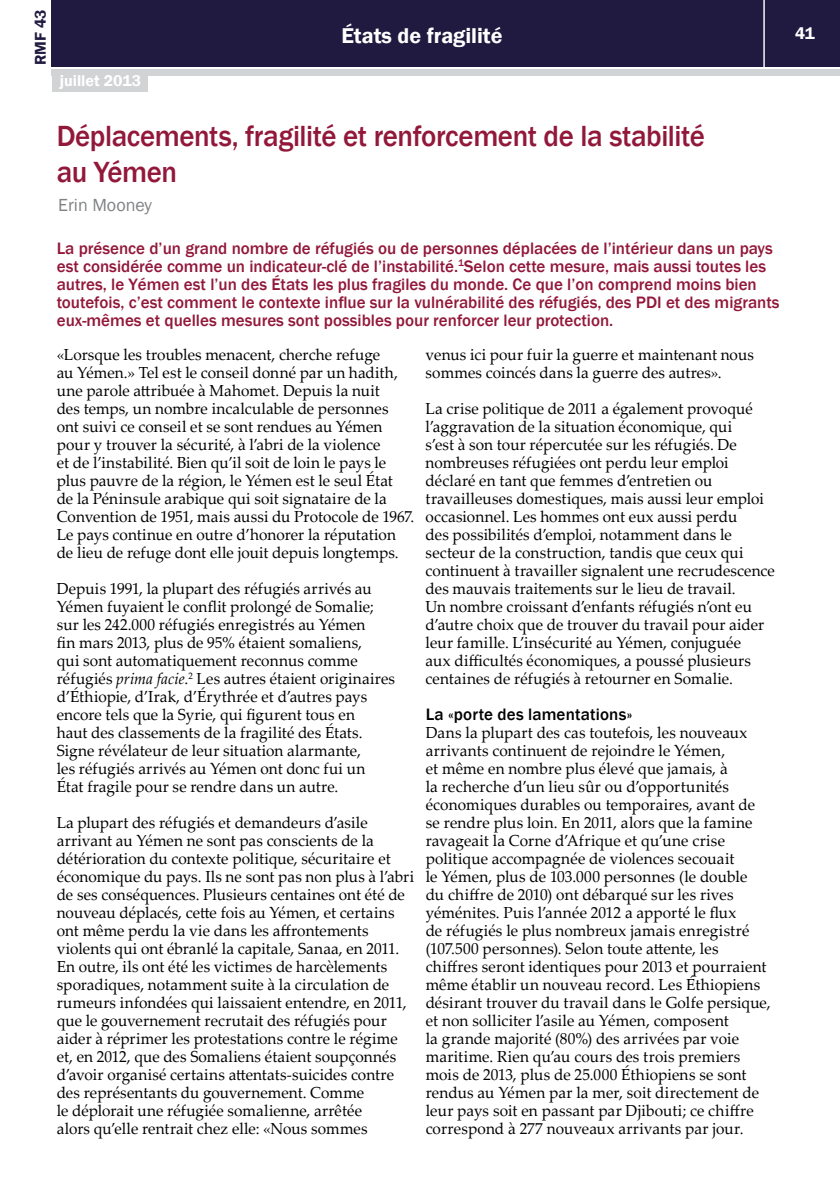
<style>
.page{position:relative;width:840px;height:1191px;background:#fff}
.page>*{position:absolute;margin:0;border:0;box-sizing:border-box;transform-origin:0 0}
.t1{font:500 30px/36px "Franklin Gothic";letter-spacing:-.015em;color:#92183a;scale:.96 1}
.t2{font:600 22px "Franklin Gothic";color:#fff}
.t3{font:18px "Franklin Gothic";color:#808285}
.t4{font:500 17px/18px "Franklin Gothic";color:#92183a}
.t5{font:500 17px "Franklin Gothic";letter-spacing:.01em;color:#000}
.t6{font:600 17px "Franklin Gothic";color:#fff}
.t7{font:16px/18px "Palatino Linotype";letter-spacing:.005em;color:#000;scale:.96 1}
.t8{font:600 16px "Franklin Gothic";color:#fff}
.t9{font:600 16px "Franklin Gothic";color:#211a40}
.s1{font-style:italic}
</style>
<div class="page">
<div style="left:52px;top:0;width:787px;height:66px;background:#211a40"></div>
<div style="left:52px;top:69px;width:787px;height:6px;background:#d1d3d4"></div>
<hr style="left:763px;top:0;width:1px;height:68px;background:#fff">
<div style="left:52px;top:74px;width:96px;height:18px;background:#d1d3d4"></div>
<p class="t9" style="left:31px;top:65px;width:57px;rotate:-90deg">RMF 43</p>
<h2 class="t2" style="left:341px;top:22px;width:162px">États de fragilité</h2>
<p class="t6" style="left:794px;top:23px;width:21px">41</p>
<p class="t8" style="left:60px;top:71px;width:83px">juillet 2013</p>
<h1 class="t1" style="left:57px;top:118px;width:676px">Déplacements, fragilité et renforcement de la stabilité au Yémen</h1>
<p class="t3" style="left:58px;top:194px;width:95px">Erin Mooney</p>
<p class="t4" style="left:57px;top:240px;width:724px">La présence d’un grand nombre de réfugiés ou de personnes déplacées de l’intérieur dans un pays est considérée comme un indicateur-clé de l’instabilité.<sup>1</sup>Selon cette mesure, mais aussi toutes les autres, le Yémen est l’un des États les plus fragiles du monde. Ce que l’on comprend moins bien toutefois, c’est comment le contexte influe sur la vulnérabilité des réfugiés, des PDI et des migrants eux-mêmes et quelles mesures sont possibles pour renforcer leur protection.</p>
<p class="t7" style="left:57px;top:345px;width:373px">«Lorsque les troubles menacent, cherche refuge<br>au Yémen.» Tel est le conseil donné par un hadith, une parole attribuée à Mahomet. Depuis la nuit<br>des temps, un nombre incalculable de personnes ont suivi ce conseil et se sont rendues au Yémen pour y trouver la sécurité, à l’abri de la violence<br>et de l’instabilité. Bien qu’il soit de loin le pays le plus pauvre de la région, le Yémen est le seul État<br>de la Péninsule arabique qui soit signataire de la Convention de 1951, mais aussi du Protocole de 1967.<br>Le pays continue en outre d’honorer la réputation de lieu de refuge dont elle jouit depuis longtemps.</p>
<p class="t7" style="left:57px;top:579px;width:354px">Depuis 1991, la plupart des réfugiés arrivés au Yémen fuyaient le conflit prolongé de Somalie; sur les 242.000 réfugiés enregistrés au Yémen<br>fin mars 2013, plus de 95% étaient somaliens,<br>qui sont automatiquement reconnus comme réfugiés <span class="s1">prima facie</span>.<sup>2</sup> Les autres étaient originaires d’Éthiopie, d’Irak, d’Érythrée et d’autres pays encore tels que la Syrie, qui figurent tous en<br>haut des classements de la fragilité des États.<br>Signe révélateur de leur situation alarmante,<br>les réfugiés arrivés au Yémen ont donc fui un État fragile pour se rendre dans un autre.</p>
<p class="t7" style="left:57px;top:813px;width:373px">La plupart des réfugiés et demandeurs d’asile arrivant au Yémen ne sont pas conscients de la détérioration du contexte politique, sécuritaire et économique du pays. Ils ne sont pas non plus à l’abri de ses conséquences. Plusieurs centaines ont été de nouveau déplacés, cette fois au Yémen, et certains ont même perdu la vie dans les affrontements violents qui ont ébranlé la capitale, Sanaa, en 2011.<br>En outre, ils ont été les victimes de harcèlements sporadiques, notamment suite à la circulation de rumeurs infondées qui laissaient entendre, en 2011, que le gouvernement recrutait des réfugiés pour aider à réprimer les protestations contre le régime et, en 2012, que des Somaliens étaient soupçonnés d’avoir organisé certains attentats-suicides contre des représentants du gouvernement. Comme<br>le déplorait une réfugiée somalienne, arrêtée<br>alors qu’elle rentrait chez elle: «Nous sommes</p>
<p class="t7" style="left:425px;top:345px;width:343px">venus ici pour fuir la guerre et maintenant nous sommes coincés dans la guerre des autres».</p>
<p class="t7" style="left:425px;top:399px;width:365px">La crise politique de 2011 a également provoqué l’aggravation de la situation économique, qui<br>s’est à son tour répercutée sur les réfugiés. De nombreuses réfugiées ont perdu leur emploi déclaré en tant que femmes d’entretien ou travailleuses domestiques, mais aussi leur emploi occasionnel. Les hommes ont eux aussi perdu<br>des possibilités d’emploi, notamment dans le secteur de la construction, tandis que ceux qui continuent à travailler signalent une recrudescence des mauvais traitements sur le lieu de travail.<br>Un nombre croissant d’enfants réfugiés n’ont eu d’autre choix que de trouver du travail pour aider leur famille. L’insécurité au Yémen, conjuguée<br>aux difficultés économiques, a poussé plusieurs centaines de réfugiés à retourner en Somalie.</p>
<p class="t5" style="left:425px;top:704px;width:208px">La «porte des lamentations»</p>
<p class="t7" style="left:425px;top:723px;width:360px">Dans la plupart des cas toutefois, les nouveaux arrivants continuent de rejoindre le Yémen,<br>et même en nombre plus élevé que jamais, à<br>la recherche d’un lieu sûr ou d’opportunités économiques durables ou temporaires, avant de se rendre plus loin. En 2011, alors que la famine ravageait la Corne d’Afrique et qu’une crise politique accompagnée de violences secouait<br>le Yémen, plus de 103.000 personnes (le double<br>du chiffre de 2010) ont débarqué sur les rives yéménites. Puis l’année 2012 a apporté le flux<br>de réfugiés le plus nombreux jamais enregistré (107.500 personnes). Selon toute attente, les chiffres seront identiques pour 2013 et pourraient même établir un nouveau record. Les Éthiopiens désirant trouver du travail dans le Golfe persique, et non solliciter l’asile au Yémen, composent<br>la grande majorité (80%) des arrivées par voie maritime. Rien qu’au cours des trois premiers mois de 2013, plus de 25.000 Éthiopiens se sont rendus au Yémen par la mer, soit directement de leur pays soit en passant par Djibouti; ce chiffre correspond à 277 nouveaux arrivants par jour.</p>
</div>
